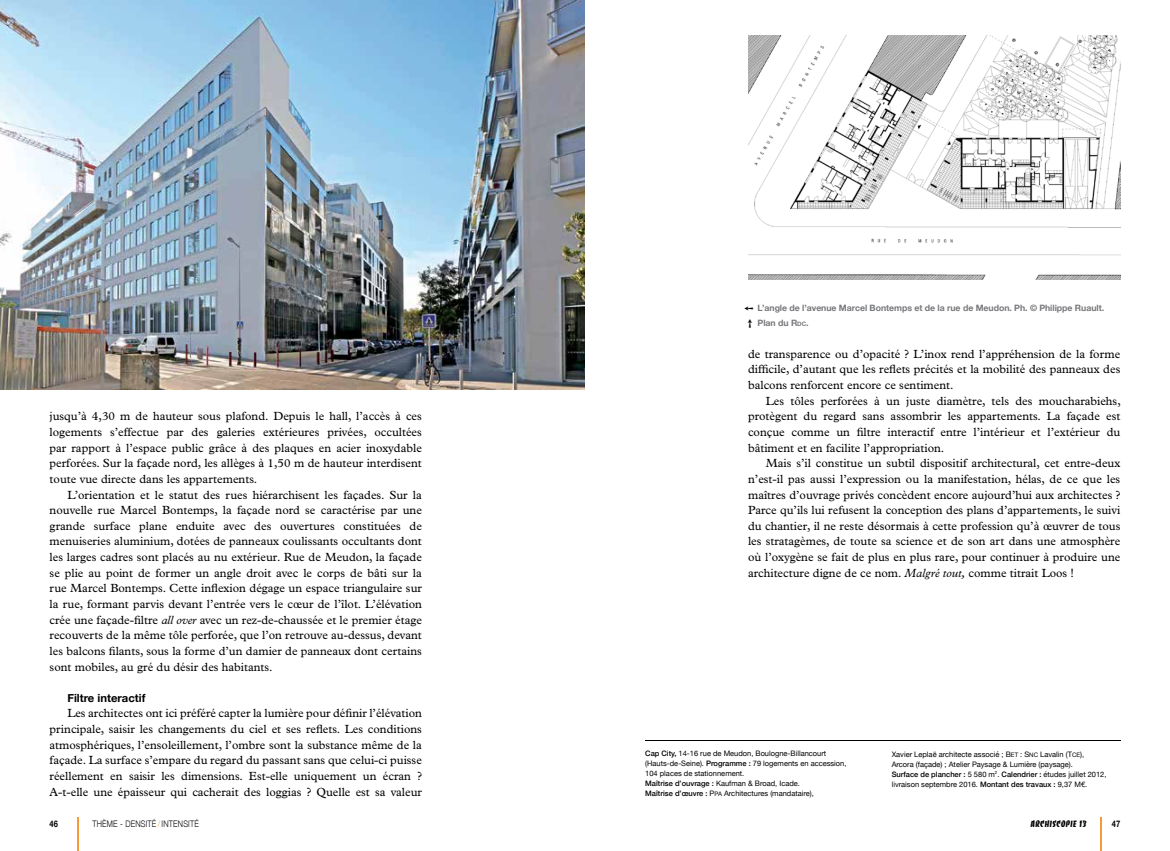
<style>
.page{position:relative;width:1170px;height:851px;background:#fff}
.page>*{position:absolute;margin:0;border:0;box-sizing:border-box;transform-origin:0 0}
.t1{font:11.88px/15.6px "Plantin";color:#000;text-align:justify}
.t2{font:700 11.25px "Helvetica Neue";color:#000}
.t3{font:300 9px "Helvetica Neue";letter-spacing:.025em;color:#000;scale:.83 1}
.t4{font:9px "Banco";letter-spacing:.025em;color:#000;scale:.83 1}
.t5{font:700 9px "Helvetica Neue";color:#000;scale:.83 1}
.t6{font:700 8.75px/15.6px "Helvetica Neue";letter-spacing:-.005em;color:#77787b}
.t7{font:7.5px/10px "Helvetica Neue";color:#000}
.t8{font:700 6.12px "Helvetica Neue";color:#77787b}
.s1{font-style:italic}
.s2{font-size:8.75px}
.s3{font-weight:500}
.s4{font-size:6.12px}
.s5{font-style:inherit}
.s6{color:#f89a38}
</style>
<div class="page">
<hr style="left:1100px;top:817px;width:1px;height:33px;background:#f89a38">
<hr style="left:77px;top:817px;width:1px;height:33px;background:#f89a38">
<img style="left:0;top:0;width:585px;height:389px">
<img style="left:748px;top:35px;width:372px;height:244px">
<hr style="left:645px;top:739px;width:475px;height:1px;background:#000">
<p class="t1" style="left:50px;top:408px;width:374px">jusqu’à 4,30 m de hauteur sous plafond. Depuis le hall, l’accès à ces logements s’effectue par des galeries extérieures privées, occultées par rapport à l’espace public grâce à des plaques en acier inoxydable perforées. Sur la façade nord, les allèges à 1,50 m de hauteur interdisent toute vue directe dans les appartements.</p>
<p class="t1" style="left:50px;top:486px;width:374px;text-indent:18px">L’orientation et le statut des rues hiérarchisent les façades. Sur la nouvelle rue Marcel Bontemps, la façade nord se caractérise par une grande surface plane enduite avec des ouvertures constituées de menuiseries aluminium, dotées de panneaux coulissants occultants dont les larges cadres sont placés au nu extérieur. Rue de Meudon, la façade se plie au point de former un angle droit avec le corps de bâti sur la rue Marcel Bontemps. Cette inflexion dégage un espace triangulaire sur la rue, formant parvis devant l’entrée vers le cœur de l’îlot. L’élévation crée une façade-filtre <span class="s1">all over</span> avec un rez-de-chaussée et le premier étage recouverts de la même tôle perforée, que l’on retrouve au-dessus, devant les balcons filants, sous la forme d’un damier de panneaux dont certains sont mobiles, au gré du désir des habitants.</p>
<p class="t2" style="left:67px;top:688px;width:80px">Filtre interactif</p>
<p class="t1" style="left:50px;top:705px;width:374px;text-indent:18px">Les architectes ont ici préféré capter la lumière pour définir l’élévation principale, saisir les changements du ciel et ses reflets. Les conditions atmosphériques, l’ensoleillement, l’ombre sont la substance même de la façade. La surface s’empare du regard du passant sans que celui-ci puisse réellement en saisir les dimensions. Est-elle uniquement un écran ?<br>A-t-elle une épaisseur qui cacherait des loggias ? Quelle est sa valeur</p>
<p class="t6" style="left:757px;top:300px;width:348px">L’angle de l’avenue Marcel Bontemps et de la rue de Meudon. Ph. © Philippe Ruault.<br>Plan du R</p>
<p class="t8" style="left:797px;top:319px;width:13px">dc<span class="s2">.</span></p>
<p class="t1" style="left:748px;top:346px;width:374px">de transparence ou d’opacité ? L’inox rend l’appréhension de la forme difficile, d’autant que les reflets précités et la mobilité des panneaux des balcons renforcent encore ce sentiment.</p>
<p class="t1" style="left:748px;top:392px;width:374px;text-indent:18px">Les tôles perforées à un juste diamètre, tels des moucharabiehs, protègent du regard sans assombrir les appartements. La façade est conçue comme un filtre interactif entre l’intérieur et l’extérieur du bâtiment et en facilite l’appropriation.</p>
<p class="t1" style="left:748px;top:455px;width:374px;text-indent:18px">Mais s’il constitue un subtil dispositif architectural, cet entre-deux n’est-il pas aussi l’expression ou la manifestation, hélas, de ce que les maîtres d’ouvrage privés concèdent encore aujourd’hui aux architectes ?<br>Parce qu’ils lui refusent la conception des plans d’appartements, le suivi du chantier, il ne reste désormais à cette profession qu’à œuvrer de tous les stratagèmes, de toute sa science et de son art dans une atmosphère où l’oxygène se fait de plus en plus rare, pour continuer à produire une architecture digne de ce nom. <span class="s1">Malgré tout,</span> comme titrait Loos !</p>
<p class="t7" style="left:645px;top:748px;width:203px"><span class="s3">Cap City,</span> 14-16 rue de Meudon, Boulogne-Billancourt (Hauts-de-Seine). <span class="s3">Programme :</span> 79 logements en accession, 104 places de stationnement.<br><span class="s3">Maîtrise d’ouvrage :</span> Kaufman &amp; Broad, Icade.<br><span class="s3">Maîtrise d’œuvre :</span> P<span class="s4">PA</span> Architectures (mandataire),</p>
<p class="t7" style="left:891px;top:749px;width:216px">Xavier Leplaë architecte associé ; B<span class="s4">ET</span> : S<span class="s4">NC</span> Lavalin (T<span class="s4">CE</span>), Arcora (façade) ; Atelier Paysage &amp; Lumière (paysage).<br><span class="s3">Surface de plancher :</span> 5 580 m<sup>2</sup>. <span class="s3">Calendrier :</span> études juillet 2012, livraison septembre 2016. <span class="s3">Montant des travaux :</span> 9,37 M€.</p>
<p class="t5" style="left:50px;top:816px;width:12px">46</p>
<p class="t3" style="left:92px;top:816px;width:130px">TH<span class="s5">È</span>ME - DENSITÉ <span class="s6">/</span> INTENSITÉ</p>
<p class="t4" style="left:1030px;top:818px;width:69px">ARCHISCOPIE 13</p>
<p class="t5" style="left:1111px;top:816px;width:12px">47</p>
</div>
